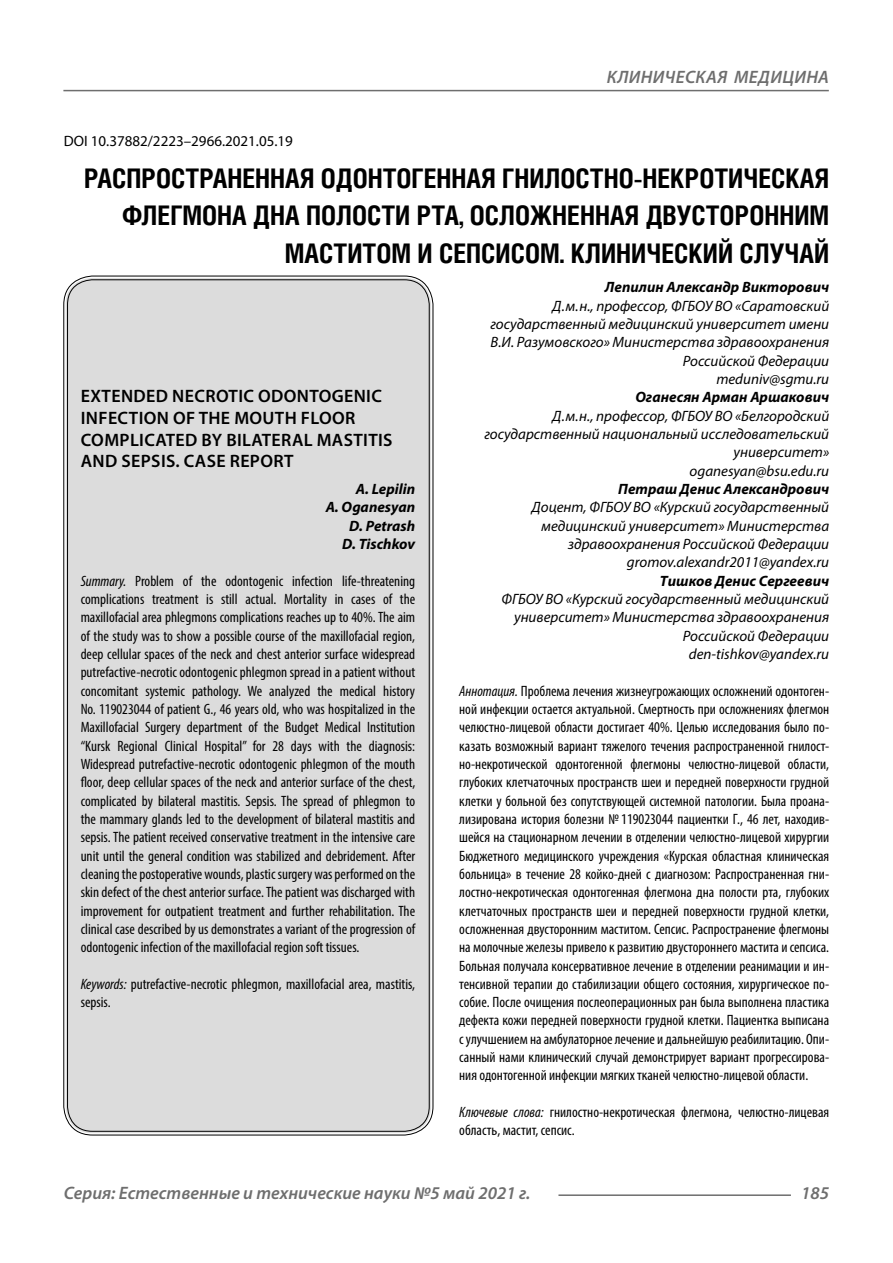
<style>
.page{position:relative;width:893px;height:1263px;background:#fff}
.page>*{position:absolute;margin:0;border:0;box-sizing:border-box;transform-origin:0 0}
.Header{font:700 27px/37.5px "Helios Cond C";color:#000;text-align:right}
.Header-eng{font:600 18px/21.6px "Myriad Pro";letter-spacing:.02em;color:#000}
.t1{font:italic 600 18px "Myriad Pro";color:#6e6e6e}
.Annotation-rus{font:condensed 15px/18.3px "Myriad Pro";color:#000;text-align:justify}
.Annotation-eng{font:condensed 15px/18.3px "Myriad Pro";color:#000;text-align:justify}
.Author-doc{font:italic 15px/18.3px "Myriad Pro";color:#000;text-align:right}
.Author{font:italic 700 15px "Myriad Pro";color:#000}
.Author-email{font:italic 15px "Myriad Pro";color:#000}
.Author-eng{font:italic 700 15px "Myriad Pro";color:#000}
.DOI{font:15px "Myriad Pro";color:#000}
.s1{font-style:italic}
</style>
<div class="page">
<div style="left:66px;top:278px;width:365px;height:855px;background:#dcdcdc;border-radius:27px"></div>
<hr style="left:558px;top:1194px;width:233px;height:2px;background:#6e6e6e">
<hr style="left:63px;top:90px;width:766px;height:1px;background:#6e6e6e">
<p class="t1" style="left:607px;top:66px;width:23px">Клиническая</p>
<p class="t1" style="left:734px;top:66px;width:13px">меди</p>
<p class="t1" style="left:782px;top:66px;width:25px">цина</p>
<p class="DOI" style="left:64px;top:132px;width:231px">DOI 10.37882/2223–2966.2021.05.19</p>
<p class="Header" style="left:84px;top:159px;width:747px">РАСПРОСТРАНЕННАЯ ОДОНТОГЕННАЯ ГНИЛОСТНО-НЕКРОТИЧЕСКАЯ<br>ФЛЕГМОНА ДНА ПОЛОСТИ РТА, ОСЛОЖНЕННАЯ ДВУСТОРОННИМ<br>МАСТИТОМ И СЕПСИСОМ. КЛИНИЧЕСКИЙ СЛУЧАЙ</p>
<p class="Author" style="left:605px;top:278px;width:226px">Лепилин Александр Викторович</p>
<p class="Author-doc" style="left:490px;top:296px;width:340px">Д.м.н., профессор, ФГБОУ ВО «Саратовский государственный медицинский университет имени В.И. Разумовского» Министерства здравоохранения Российской Федерации</p>
<p class="Author-email" style="left:716px;top:370px;width:114px">meduniv@sgmu.ru</p>
<p class="Author" style="left:635px;top:388px;width:195px">Оганесян Арман Аршакович</p>
<p class="Author-doc" style="left:484px;top:406px;width:346px">Д.м.н., профессор, ФГБОУ ВО «Белгородский государственный национальный исследовательский университет»</p>
<p class="Author-email" style="left:690px;top:461px;width:141px">oganesyan@bsu.edu.ru</p>
<p class="Author" style="left:618px;top:479px;width:212px">Петраш Денис Александрович</p>
<p class="Author-doc" style="left:532px;top:498px;width:299px">Доцент, ФГБОУ ВО «Курский государственный медицинский университет» Министерства здравоохранения Российской Федерации</p>
<p class="Author-email" style="left:627px;top:553px;width:204px">gromov.alexandr2011@yandex.ru</p>
<p class="Author" style="left:660px;top:571px;width:171px">Тишков Денис Сергеевич</p>
<p class="Author-doc" style="left:502px;top:590px;width:329px">ФГБОУ ВО «Курский государственный медицинский университет» Министерства здравоохранения<br>Российской Федерации</p>
<p class="Author-email" style="left:689px;top:645px;width:142px">den-tishkov@yandex.ru</p>
<p class="Annotation-rus" style="left:459px;top:681px;width:371px"><span class="s1">Аннотация.</span> Проблема лечения жизнеугрожающих осложнений одонтоген&shy;ной инфекции остается актуальной. Смертность при осложнениях флегмон челюстно-лицевой области достигает 40%. Целью исследования было по&shy;казать возможный вариант тяжелого течения распространенной гнилост&shy;но-некротической одонтогенной флегмоны челюстно-лицевой области, глубоких клетчаточных пространств шеи и передней поверхности грудной клетки у больной без сопутствующей системной патологии. Была проана&shy;лизирована история болезни № 119023044 пациентки Г., 46 лет, находив&shy;шейся на стационарном лечении в отделении челюстно-лицевой хирургии Бюджетного медицинского учреждения «Курская областная клиническая больница» в течение 28 койко-дней с диагнозом: Распространенная гни&shy;лостно-некротическая одонтогенная флегмона дна полости рта, глубоких клетчаточных пространств шеи и передней поверхности грудной клетки, осложненная двусторонним маститом. Сепсис. Распространение флегмоны на молочные железы привело к развитию двустороннего мастита и сепсиса.<br>Больная получала консервативное лечение в отделении реанимации и ин&shy;тенсивной терапии до стабилизации общего состояния, хирургическое по&shy;собие. После очищения послеоперационных ран была выполнена пластика дефекта кожи передней поверхности грудной клетки. Пациентка выписана с улучшением на амбулаторное лечение и дальнейшую реабилитацию. Опи&shy;санный нами клинический случай демонстрирует вариант прогрессирова&shy;ния одонтогенной инфекции мягких тканей челюстно-лицевой области.</p>
<p class="Annotation-rus" style="left:459px;top:1103px;width:371px"><span class="s1">Ключевые слова:</span> гнилостно-некротическая флегмона, челюстно-лицевая область, мастит, сепсис.</p>
<p class="Header-eng" style="left:81px;top:385px;width:313px">EXTENDED NECROTIC ODONTOGENIC<br>INFECTION OF THE MOUTH FLOOR<br>COMPLICATED BY BILATERAL MASTITIS<br>AND SEPSIS. CASE REPORT</p>
<p class="Author-eng" style="left:356px;top:479px;width:61px">A. Lepilin</p>
<p class="Author-eng" style="left:326px;top:498px;width:91px">A. Oganesyan</p>
<p class="Author-eng" style="left:349px;top:516px;width:67px">D. Petrash</p>
<p class="Author-eng" style="left:342px;top:534px;width:74px">D. Tischkov</p>
<p class="Annotation-eng" style="left:81px;top:571px;width:336px"><span class="s1">Summary.</span> Problem of the odontogenic infection life-threatening complications treatment is still actual. Mortality in cases of the maxillofacial area phlegmons complications reaches up to 40%. The aim of the study was to show a possible course of the maxillofacial region, deep cellular spaces of the neck and chest anterior surface widespread putrefactive-necrotic odontogenic phlegmon spread in a patient without concomitant systemic pathology. We analyzed the medical history No. 119023044 of patient G., 46 years old, who was hospitalized in the Maxillofacial Surgery department of the Budget Medical Institution “Kursk Regional Clinical Hospital” for 28 days with the diagnosis:<br>Widespread putrefactive-necrotic odontogenic phlegmon of the mouth floor, deep cellular spaces of the neck and anterior surface of the chest, complicated by bilateral mastitis. Sepsis. The spread of phlegmon to the mammary glands led to the development of bilateral mastitis and sepsis. The patient received conservative treatment in the intensive care unit until the general condition was stabilized and debridement. After cleaning the postoperative wounds, plastic surgery was performed on the skin defect of the chest anterior surface. The patient was discharged with improvement for outpatient treatment and further rehabilitation. The clinical case described by us demonstrates a variant of the progression of odontogenic infection of the maxillofacial region soft tissues.</p>
<p class="Annotation-eng" style="left:81px;top:974px;width:336px"><span class="s1">Keywords:</span> putrefactive-necrotic phlegmon, maxillofacial area, mastitis, sepsis.</p>
<p class="t1" style="left:64px;top:1182px;width:468px">Серия: Естественные и технические науки №5 май 2021 г.</p>
<p class="t1" style="left:801px;top:1182px;width:30px">185</p>
</div>
